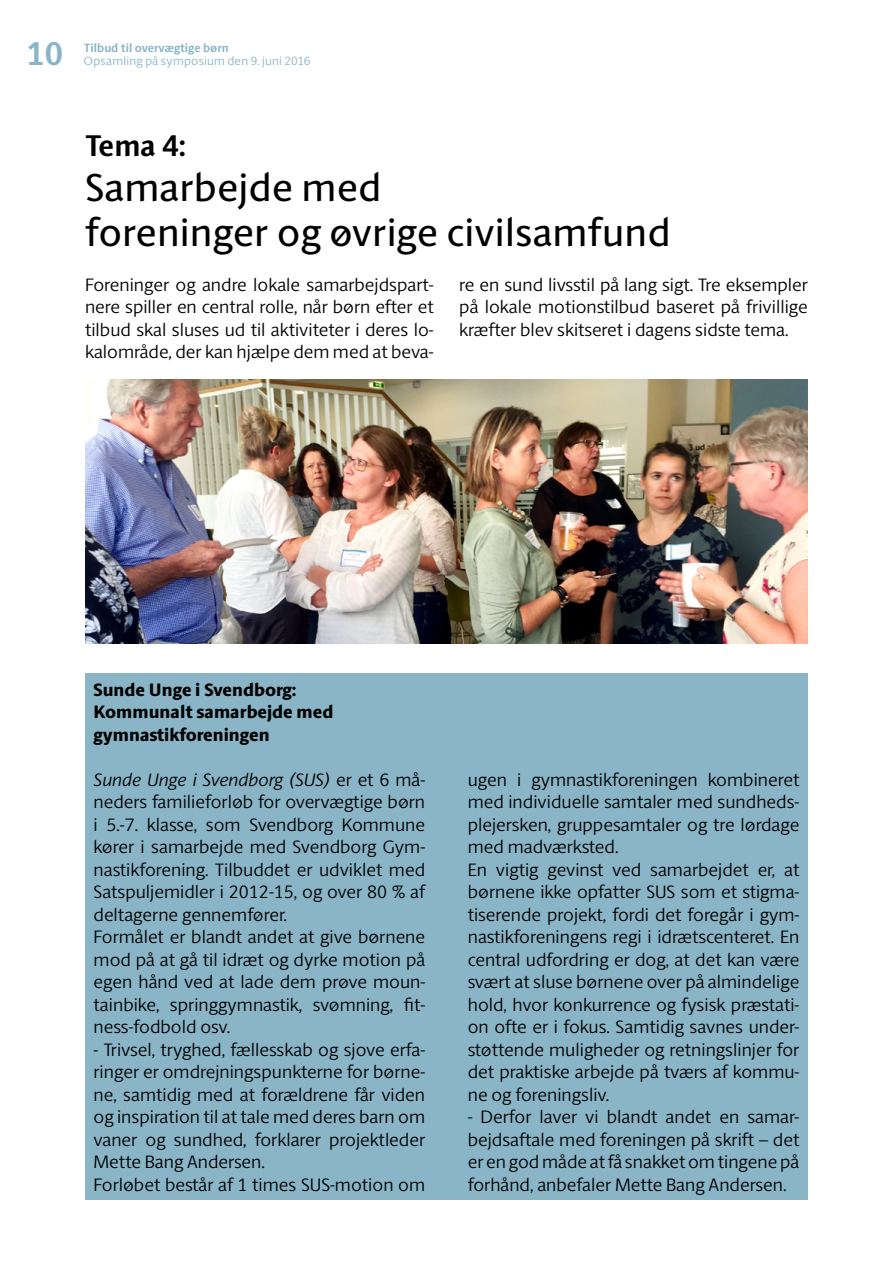
<style>
.page{position:relative;width:893px;height:1263px;background:#fff}
.page>*{position:absolute;margin:0;border:0;box-sizing:border-box;transform-origin:0 0}
.t1{font:39px/45px "ID Sans";color:#000}
.t2{font:700 33px "ID Sans";color:#89b5c7}
.t3{font:700 30px "ID Sans";color:#000}
.t4{font:300 18px/22.5px "ID Sans";color:#000;text-align:justify}
.t5{font:800 18px/22.5px "ID Sans";color:#000}
.t6{font:300 12px "ID Sans";letter-spacing:.02em;color:#89b5c7}
.t7{font:700 12px "ID Sans";color:#89b5c7}
.s1{font-style:italic}
</style>
<div class="page">
<div style="left:85px;top:673px;width:723px;height:526px;background:#89b5c7"></div>
<img style="left:85px;top:379px;width:723px;height:264px">
<h2 class="t2" style="left:27px;top:34px;width:38px">10</h2>
<p class="t7" style="left:84px;top:40px;width:147px">Tilbud til overvægtige børn</p>
<p class="t6" style="left:84px;top:54px;width:228px">Opsamling på symposium den 9. juni 2016</p>
<h3 class="t3" style="left:85px;top:127px;width:102px">Tema 4:</h3>
<h1 class="t1" style="left:85px;top:165px;width:587px">Samarbejde med<br>foreninger og øvrige civilsamfund</h1>
<p class="t4" style="left:85px;top:273px;width:350px">Foreninger og andre lokale samarbejdspart&shy;nere spiller en central rolle, når børn efter et tilbud skal sluses ud til aktiviteter i deres lo&shy;kalområde, der kan hjælpe dem med at beva-</p>
<p class="t4" style="left:459px;top:273px;width:350px">re en sund livsstil på lang sigt. Tre eksempler på lokale motionstilbud baseret på frivillige kræfter blev skitseret i dagens sidste tema.</p>
<p class="t5" style="left:94px;top:678px;width:241px">Sunde Unge i Svendborg:<br>Kommunalt samarbejde med gymnastikforeningen</p>
<p class="t4" style="left:94px;top:768px;width:333px;text-align:left"><span class="s1">Sunde Unge i Svendborg (SUS)</span> er et 6 må&shy;neders familieforløb for overvægtige børn i 5.-7. klasse, som Svendborg Kommune kører i samarbejde med Svendborg Gym&shy;nastikforening. Tilbuddet er udviklet med Satspuljemidler i 2012-15, og over 80 % af deltagerne gennemfører.<br>Formålet er blandt andet at give børnene mod på at gå til idræt og dyrke motion på egen hånd ved at lade dem prøve moun&shy;tainbike, springgymnastik, svømning, fit&shy;ness-fodbold osv.</p>
<p class="t4" style="left:94px;top:1038px;width:333px;text-align:left">- Trivsel, tryghed, fællesskab og sjove erfa&shy;ringer er omdrejningspunkterne for børne&shy;ne, samtidig med at forældrene får viden og inspiration til at tale med deres barn om vaner og sundhed, forklarer projektleder Mette Bang Andersen.<br>Forløbet består af 1 times SUS-motion om</p>
<p class="t4" style="left:468px;top:768px;width:333px;text-align:left">ugen i gymnastikforeningen kombineret med individuelle samtaler med sundheds&shy;plejersken, gruppesamtaler og tre lørdage med madværksted.<br>En vigtig gevinst ved samarbejdet er, at børnene ikke opfatter SUS som et stigma&shy;tiserende projekt, fordi det foregår i gym&shy;nastikforeningens regi i idrætscenteret. En central udfordring er dog, at det kan være svært at sluse børnene over på almindelige hold, hvor konkurrence og fysisk præstati&shy;on ofte er i fokus. Samtidig savnes under&shy;støttende muligheder og retningslinjer for det praktiske arbejde på tværs af kommu&shy;ne og foreningsliv.</p>
<p class="t4" style="left:468px;top:1105px;width:333px">- Derfor laver vi blandt andet en samar&shy;bejdsaftale med foreningen på skrift – det er en god måde at få snakket om tingene på forhånd, anbefaler Mette Bang Andersen.</p>
</div>
